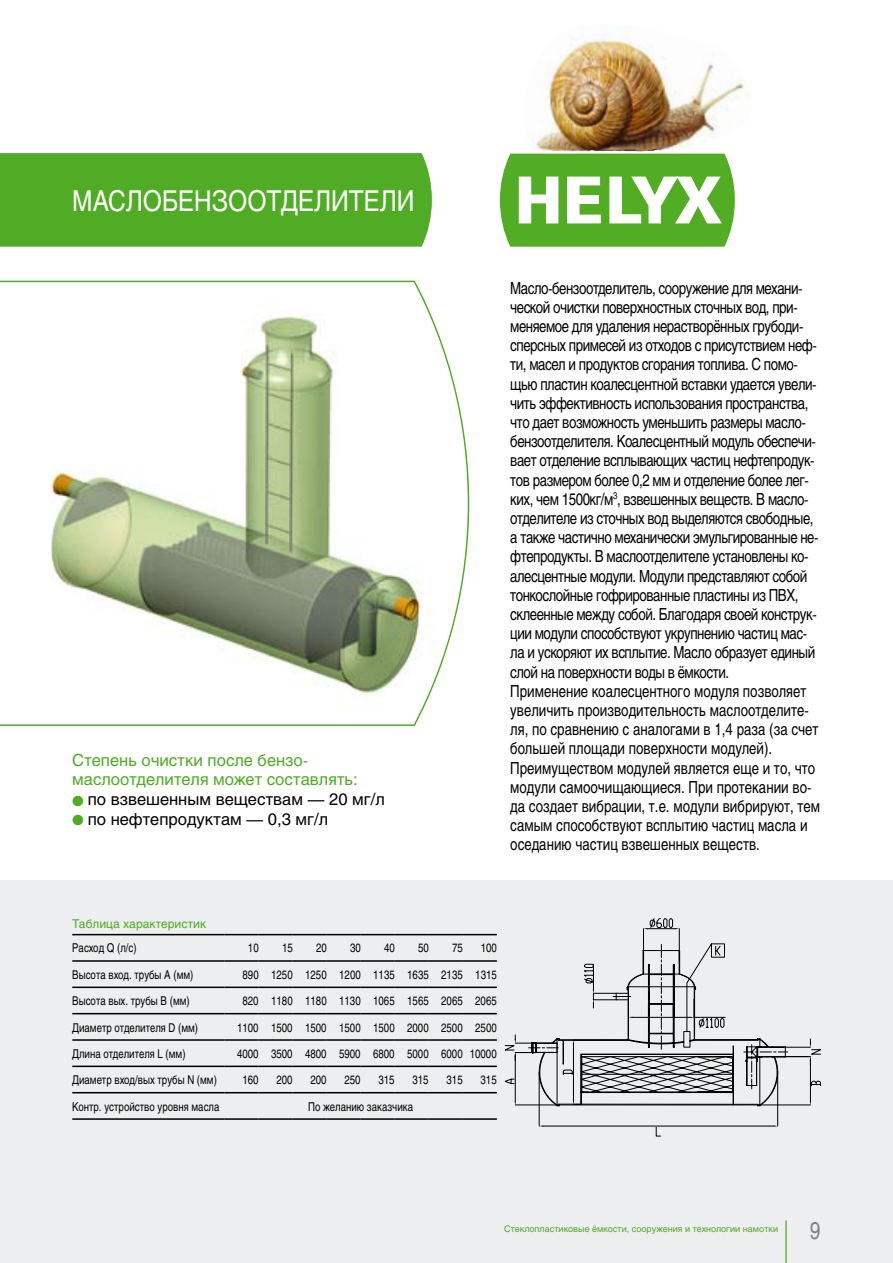
<style>
.page{position:relative;width:893px;height:1263px;background:#fff}
.page>*{position:absolute;margin:0;border:0;box-sizing:border-box;transform-origin:0 0}
.t1{font:28.5px "Helios";color:#fff;scale:.85 1}
.t2{font:24px "Helios";color:#818084;scale:.8 1}
.t3{font:16.5px/19.2px "Helios";letter-spacing:-.035em;color:#000;scale:.8 1}
.t4{font:16.5px/19.8px "Helios";color:#50ac25}
.t5{font:16.5px "Helios";color:#000}
.t6{font:12px "Helios";color:#000;scale:.8 1}
.t7{font:12px "Helios";color:#50ac25}
.t8{font:9px "Helios";color:#50ac25}
.s1{font-size:33px;color:#50ac25}
</style>
<div class="page">
<div style="left:0;top:880px;width:893px;height:383px;background:#edeeef"></div>
<div style="left:0;top:153px;width:432px;height:94px;background:#50ac25"></div>
<img style="left:536px;top:31px;width:209px;height:120px">
<svg style="left:499px;top:151px;width:236px;height:96px"></svg>
<hr style="left:785px;top:1220px;width:2px;height:43px;background:#50ac25">
<hr style="left:72px;top:934px;width:153px;height:1px;background:#000">
<hr style="left:225px;top:934px;width:34px;height:1px;background:#000">
<hr style="left:259px;top:934px;width:34px;height:1px;background:#000">
<hr style="left:293px;top:934px;width:34px;height:1px;background:#000">
<hr style="left:327px;top:934px;width:34px;height:1px;background:#000">
<hr style="left:361px;top:934px;width:34px;height:1px;background:#000">
<hr style="left:395px;top:934px;width:34px;height:1px;background:#000">
<hr style="left:429px;top:934px;width:34px;height:1px;background:#000">
<hr style="left:463px;top:934px;width:34px;height:1px;background:#000">
<hr style="left:72px;top:960px;width:153px;height:2px;background:#000">
<hr style="left:225px;top:960px;width:34px;height:2px;background:#000">
<hr style="left:259px;top:960px;width:34px;height:2px;background:#000">
<hr style="left:293px;top:960px;width:34px;height:2px;background:#000">
<hr style="left:327px;top:960px;width:34px;height:2px;background:#000">
<hr style="left:361px;top:960px;width:34px;height:2px;background:#000">
<hr style="left:395px;top:960px;width:34px;height:2px;background:#000">
<hr style="left:429px;top:960px;width:34px;height:2px;background:#000">
<hr style="left:463px;top:960px;width:34px;height:2px;background:#000">
<hr style="left:72px;top:986px;width:153px;height:2px;background:#000">
<hr style="left:225px;top:986px;width:34px;height:2px;background:#000">
<hr style="left:259px;top:986px;width:34px;height:2px;background:#000">
<hr style="left:293px;top:986px;width:34px;height:2px;background:#000">
<hr style="left:327px;top:986px;width:34px;height:2px;background:#000">
<hr style="left:361px;top:986px;width:34px;height:2px;background:#000">
<hr style="left:395px;top:986px;width:34px;height:2px;background:#000">
<hr style="left:429px;top:986px;width:34px;height:2px;background:#000">
<hr style="left:463px;top:986px;width:34px;height:2px;background:#000">
<hr style="left:72px;top:1013px;width:153px;height:1px;background:#000">
<hr style="left:225px;top:1013px;width:34px;height:1px;background:#000">
<hr style="left:259px;top:1013px;width:34px;height:1px;background:#000">
<hr style="left:293px;top:1013px;width:34px;height:1px;background:#000">
<hr style="left:327px;top:1013px;width:34px;height:1px;background:#000">
<hr style="left:361px;top:1013px;width:34px;height:1px;background:#000">
<hr style="left:395px;top:1013px;width:34px;height:1px;background:#000">
<hr style="left:429px;top:1013px;width:34px;height:1px;background:#000">
<hr style="left:463px;top:1013px;width:34px;height:1px;background:#000">
<hr style="left:72px;top:1039px;width:153px;height:2px;background:#000">
<hr style="left:225px;top:1039px;width:34px;height:2px;background:#000">
<hr style="left:259px;top:1039px;width:34px;height:2px;background:#000">
<hr style="left:293px;top:1039px;width:34px;height:2px;background:#000">
<hr style="left:327px;top:1039px;width:34px;height:2px;background:#000">
<hr style="left:361px;top:1039px;width:34px;height:2px;background:#000">
<hr style="left:395px;top:1039px;width:34px;height:2px;background:#000">
<hr style="left:429px;top:1039px;width:34px;height:2px;background:#000">
<hr style="left:463px;top:1039px;width:34px;height:2px;background:#000">
<hr style="left:72px;top:1065px;width:153px;height:2px;background:#000">
<hr style="left:225px;top:1065px;width:34px;height:2px;background:#000">
<hr style="left:259px;top:1065px;width:34px;height:2px;background:#000">
<hr style="left:293px;top:1065px;width:34px;height:2px;background:#000">
<hr style="left:327px;top:1065px;width:34px;height:2px;background:#000">
<hr style="left:361px;top:1065px;width:34px;height:2px;background:#000">
<hr style="left:395px;top:1065px;width:34px;height:2px;background:#000">
<hr style="left:429px;top:1065px;width:34px;height:2px;background:#000">
<hr style="left:463px;top:1065px;width:34px;height:2px;background:#000">
<hr style="left:72px;top:1092px;width:153px;height:1px;background:#000">
<hr style="left:225px;top:1092px;width:34px;height:1px;background:#000">
<hr style="left:259px;top:1092px;width:34px;height:1px;background:#000">
<hr style="left:293px;top:1092px;width:34px;height:1px;background:#000">
<hr style="left:327px;top:1092px;width:34px;height:1px;background:#000">
<hr style="left:361px;top:1092px;width:34px;height:1px;background:#000">
<hr style="left:395px;top:1092px;width:34px;height:1px;background:#000">
<hr style="left:429px;top:1092px;width:34px;height:1px;background:#000">
<hr style="left:463px;top:1092px;width:34px;height:1px;background:#000">
<hr style="left:72px;top:1118px;width:153px;height:2px;background:#000">
<hr style="left:225px;top:1118px;width:34px;height:2px;background:#000">
<hr style="left:259px;top:1118px;width:34px;height:2px;background:#000">
<hr style="left:293px;top:1118px;width:34px;height:2px;background:#000">
<hr style="left:327px;top:1118px;width:34px;height:2px;background:#000">
<hr style="left:361px;top:1118px;width:34px;height:2px;background:#000">
<hr style="left:395px;top:1118px;width:34px;height:2px;background:#000">
<hr style="left:429px;top:1118px;width:34px;height:2px;background:#000">
<hr style="left:463px;top:1118px;width:34px;height:2px;background:#000">
<svg style="left:504px;top:918px;width:318px;height:218px"></svg>
<svg style="left:0;top:281px;width:469px;height:445px"></svg>
<h1 class="t1" style="left:72px;top:184px;width:404px">МАСЛОБЕНЗООТДЕЛИТЕЛИ</h1>
<p class="t4" style="left:72px;top:750px;width:287px">Степень очистки после бензо&shy;маслоотделителя может составлять:</p>
<p class="t5" style="left:72px;top:789px;width:314px"><span class="s1">•</span> по взвешенным веществам — 20 мг/л</p>
<p class="t5" style="left:72px;top:809px;width:257px"><span class="s1">•</span> по нефтепродуктам — 0,3 мг/л</p>
<p class="t3" style="left:510px;top:278px;width:389px">Масло-бензоотделитель, сооружение для механи&shy;ческой очистки поверхностных сточных вод, при&shy;меняемое для удаления нерастворённых грубоди&shy;сперсных примесей из отходов с присутствием неф&shy;ти, масел и продуктов сгорания топлива. С помо&shy;щью пластин коалесцентной вставки удается увели&shy;чить эффективность использования пространства, что дает возможность уменьшить размеры масло&shy;бензоотделителя. Коалесцентный модуль обеспечи&shy;вает отделение всплывающих частиц нефтепродук&shy;тов размером более 0,2 мм и отделение более лег&shy;ких, чем 1500кг/м<sup>3</sup>, взвешенных веществ. В масло&shy;отделителе из сточных вод выделяются свободные, а также частично механически эмульгированные не&shy;фтепродукты. В маслоотделителе установлены ко&shy;алесцентные модули. Модули представляют собой тонкослойные гофрированные пластины из ПВХ, склеенные между собой. Благодаря своей конструк&shy;ции модули способствуют укрупнению частиц мас&shy;ла и ускоряют их всплытие. Масло образует единый слой на поверхности воды в ёмкости.<br>Применение коалесцентного модуля позволяет увеличить производительность маслоотделите&shy;ля, по сравнению с аналогами в 1,4 раза (за счет большей площади поверхности модулей).<br>Преимуществом модулей является еще и то, что модули самоочищающиеся. При протекании во&shy;да создает вибрации, т.е. модули вибрируют, тем самым способствуют всплытию частиц масла и оседанию частиц взвешенных веществ.</p>
<p class="t7" style="left:72px;top:916px;width:135px">Таблица характеристик</p>
<p class="t6" style="left:72px;top:941px;width:82px">Расход Q (л/с)</p>
<p class="t6" style="left:248px;top:941px;width:15px">10</p>
<p class="t6" style="left:282px;top:941px;width:15px">15</p>
<p class="t6" style="left:316px;top:941px;width:15px">20</p>
<p class="t6" style="left:350px;top:941px;width:15px">30</p>
<p class="t6" style="left:384px;top:941px;width:15px">40</p>
<p class="t6" style="left:418px;top:941px;width:15px">50</p>
<p class="t6" style="left:452px;top:941px;width:15px">75</p>
<p class="t6" style="left:481px;top:941px;width:22px">100</p>
<p class="t6" style="left:72px;top:967px;width:153px">Высота вход. трубы A (мм)</p>
<p class="t6" style="left:243px;top:967px;width:319px">890 1250 1250 1200 1135 1635 2135 1315</p>
<p class="t6" style="left:72px;top:994px;width:148px">Высота вых. трубы B (мм)</p>
<p class="t6" style="left:243px;top:994px;width:319px">820 1180 1180 1130 1065 1565 2065 2065</p>
<p class="t6" style="left:72px;top:1020px;width:159px">Диаметр отделителя D (мм)</p>
<p class="t6" style="left:237px;top:1020px;width:326px">1100 1500 1500 1500 1500 2000 2500 2500</p>
<p class="t6" style="left:72px;top:1046px;width:143px">Длина отделителя L (мм)</p>
<p class="t6" style="left:237px;top:1046px;width:326px">4000 3500 4800 5900 6800 5000 6000 10000</p>
<p class="t6" style="left:72px;top:1073px;width:182px">Диаметр вход/вых трубы N (мм)</p>
<p class="t6" style="left:242px;top:1073px;width:22px">160</p>
<p class="t6" style="left:276px;top:1073px;width:22px">200</p>
<p class="t6" style="left:310px;top:1073px;width:22px">200</p>
<p class="t6" style="left:344px;top:1073px;width:22px">250</p>
<p class="t6" style="left:378px;top:1073px;width:22px">315</p>
<p class="t6" style="left:412px;top:1073px;width:22px">315</p>
<p class="t6" style="left:447px;top:1073px;width:22px">315</p>
<p class="t6" style="left:481px;top:1073px;width:22px">315</p>
<p class="t6" style="left:72px;top:1099px;width:186px">Контр. устройство уровня масла</p>
<p class="t6" style="left:308px;top:1099px;width:133px">По желанию заказчика</p>
<p class="t8" style="left:504px;top:1223px;width:275px">Стеклопластиковые ёмкости, сооружения и технологии намотки</p>
<h2 class="t2" style="left:810px;top:1216px;width:15px">9</h2>
</div>
